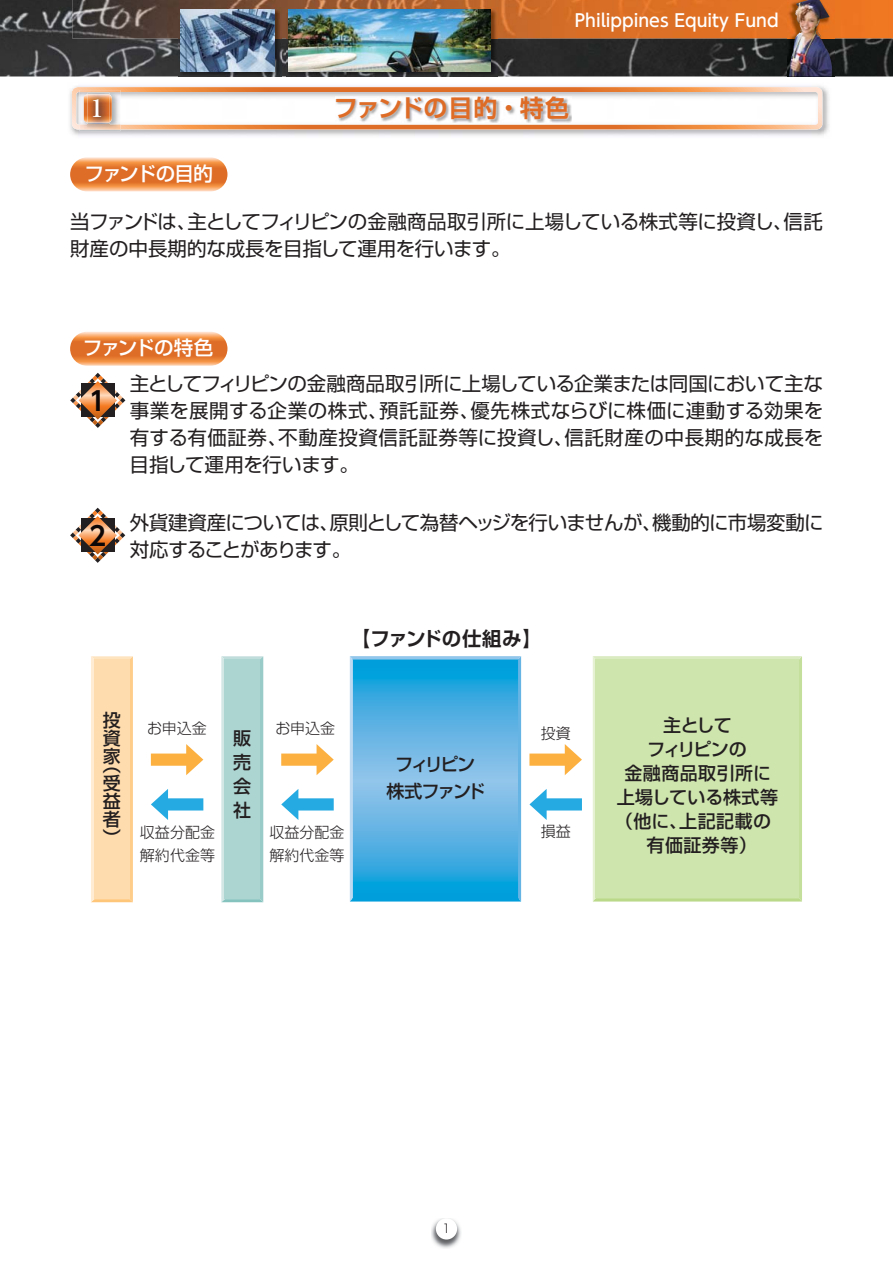
<style>
.page{position:relative;width:893px;height:1263px;background:#fff}
.page>*{position:absolute;margin:0;border:0;box-sizing:border-box;transform-origin:0 0}
.t1{font:26.1px "UD Shin Go Pro De Bold 90 pv RKSJ H";color:#0e0708}
.t2{font:24px "Shin Go Pro De Bold 90 pv RKSJ H";letter-spacing:.025em;color:#de6c27}
.t3{font:23.85px "Ryumin Pro Bold 90 pv RKSJ H";color:#fff}
.t4{font:19.5px/27px "Shin Go Pro Regular 90 pv RKSJ H";letter-spacing:-.01em;color:#231f20}
.t5{font:19.5px/27px "Shin Go Pro Regular 90 pv RKSJ H";letter-spacing:-.03em;color:#231f20}
.t6{font:19.5px "Shin Go Pro Medium 90 pv RKSJ H";letter-spacing:-.055em;color:#fff}
.t7{font:19.5px "Shin Go Pro De Bold 90 pv RKSJ H";letter-spacing:.005em;color:#231f20}
.t8{font:18px/24px "Shin Go Pro Medium 90 pv RKSJ H";letter-spacing:.025em;color:#231f20;text-align:center}
.t9{font:18px/18px "Shin Go Pro Medium 90 pv RKSJ V";color:#231f20;text-align:justify}
.t10{font:18px/27px "Shin Go Pro Medium 90 pv RKSJ H";letter-spacing:-.13em;color:#231f20;text-align:center}
.t11{font:17.4px "UD Shin Go Pro Medium 90 pv RKSJ H";color:#fff}
.t12{font:15px/22.5px "Shin Go Pro Light 90 pv RKSJ H";color:#231f20}
.t13{font:12px "Shin Go Pro Light 90 pv RKSJ H";color:#231f20}
</style>
<div class="page">
<img style="left:0;top:0;width:892px;height:76px">
<img style="left:72px;top:0;width:820px;height:38px">
<img style="left:787px;top:0;width:47px;height:76px">
<img style="left:796px;top:0;width:21px;height:6px">
<img style="left:287px;top:8px;width:211px;height:68px">
<img style="left:288px;top:10px;width:203px;height:61px">
<img style="left:179px;top:8px;width:103px;height:68px">
<img style="left:180px;top:10px;width:95px;height:61px">
<img style="left:431px;top:1218px;width:30px;height:30px">
<div style="left:436px;top:1218px;width:21px;height:22px;background:#fff;border-radius:50%"></div>
<svg style="left:70px;top:157px;width:157px;height:34px;background:#e98947"></svg>
<svg style="left:350px;top:656px;width:171px;height:246px;background:#52b1e3"></svg>
<svg style="left:593px;top:656px;width:209px;height:246px;background:#cfe5ae"></svg>
<div style="left:596px;top:660px;width:203px;height:238px;background:#cfe5ae"></div>
<svg style="left:91px;top:656px;width:42px;height:246px;background:#fedcae"></svg>
<div style="left:94px;top:659px;width:35px;height:240px;background:#ffdcad"></div>
<svg style="left:221px;top:656px;width:42px;height:246px;background:#b5d8d6"></svg>
<div style="left:225px;top:659px;width:35px;height:240px;background:#acd4d1"></div>
<svg style="left:151px;top:789px;width:52px;height:31px"></svg>
<svg style="left:151px;top:744px;width:52px;height:31px"></svg>
<svg style="left:281px;top:789px;width:53px;height:31px"></svg>
<svg style="left:281px;top:744px;width:53px;height:31px"></svg>
<svg style="left:529px;top:789px;width:53px;height:31px"></svg>
<svg style="left:529px;top:744px;width:53px;height:31px"></svg>
<svg style="left:70px;top:373px;width:55px;height:55px"></svg>
<svg style="left:70px;top:508px;width:55px;height:55px"></svg>
<img style="left:70px;top:86px;width:759px;height:50px">
<img style="left:79px;top:130px;width:41px;height:1px">
<svg style="left:72px;top:87px;width:750px;height:43px"></svg>
<img style="left:88px;top:94px;width:22px;height:29px">
<img style="left:336px;top:96px;width:236px;height:27px">
<svg style="left:70px;top:332px;width:157px;height:34px;background:#e98846"></svg>
<p class="t11" style="left:575px;top:14px;width:205px">Philippines Equity Fund</p>
<p class="t3" style="left:91px;top:99px;width:13px">1</p>
<p class="t2" style="left:334px;top:99px;width:237px">ファンドの目的・特色</p>
<p class="t6" style="left:85px;top:166px;width:130px">ファンドの目的</p>
<p class="t4" style="left:70px;top:210px;width:754px">当ファンドは、主としてフィリピンの金融商品取引所に上場している株式等に投資し、信託財産の中長期的な成長を目指して運用を行います。</p>
<p class="t6" style="left:83px;top:341px;width:132px">ファンドの特色</p>
<h1 class="t1" style="left:89px;top:391px;width:19px">1</h1>
<h1 class="t1" style="left:89px;top:526px;width:19px">2</h1>
<p class="t4" style="left:130px;top:372px;width:695px;text-align:justify">主としてフィリピンの金融商品取引所に上場している企業または同国において主な事業を展開する企業の株式、預託証券、優先株式ならびに株価に連動する効果を有する有価証券、不動産投資信託証券等に投資し、信託財産の中長期的な成長を目指して運用を行います。</p>
<p class="t5" style="left:130px;top:512px;width:695px">外貨建資産については、原則として為替ヘッジを行いませんが、機動的に市場変動に対応することがあります。</p>
<p class="t7" style="left:351px;top:632px;width:193px">【ファンドの仕組み】</p>
<p class="t9" style="left:103px;top:714px;width:19px">投資家</p>
<p class="t9" style="left:103px;top:759px;width:19px">（受益者）</p>
<p class="t12" style="left:147px;top:719px;width:61px">お申込金</p>
<p class="t12" style="left:275px;top:719px;width:61px">お申込金</p>
<p class="t9" style="left:233px;top:729px;width:19px;line-height:24px">販売会社</p>
<p class="t10" style="left:386px;top:753px;width:100px">フィリピン株式ファンド</p>
<p class="t12" style="left:541px;top:724px;width:31px">投資</p>
<p class="t12" style="left:140px;top:823px;width:77px">収益分配金解約代金等</p>
<p class="t12" style="left:269px;top:823px;width:77px">収益分配金解約代金等</p>
<p class="t12" style="left:541px;top:822px;width:31px">損益</p>
<p class="t8" style="left:615px;top:716px;width:165px">主として<br>フィリピンの<br>金融商品取引所に上場している株式等（他に、上記記載の有価証券等）</p>
<p class="t13" style="left:442px;top:1224px;width:11px">1</p>
</div>
